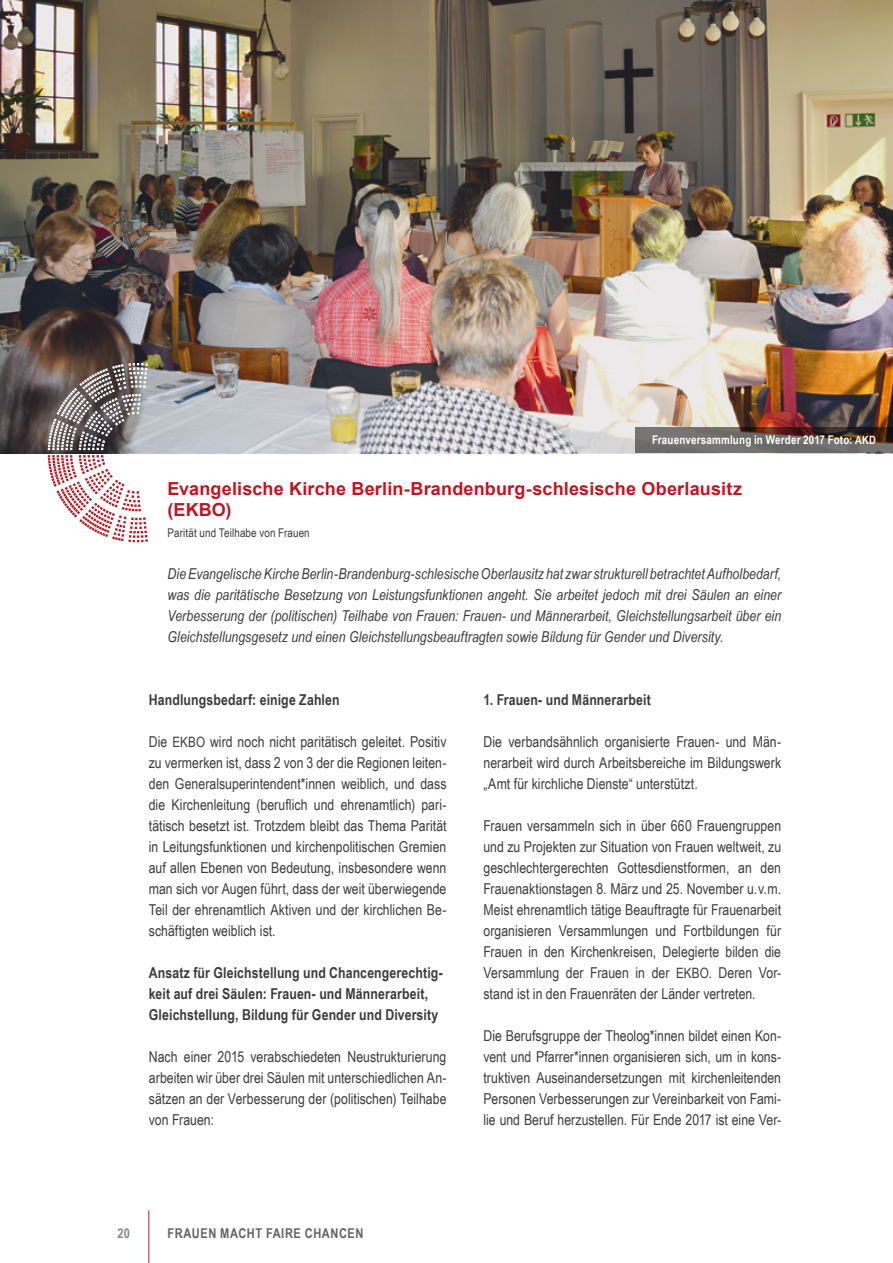
<style>
.page{position:relative;width:893px;height:1263px;background:#fff}
.page>*{position:absolute;margin:0;border:0;box-sizing:border-box;transform-origin:0 0}
.H1_1{font:700 18px/21px "Arial";letter-spacing:.01em;color:#be1622}
.t1{font:15px/21px "Arial Narrow";color:#3c3c3b;text-align:justify}
.Zusammenfassung{font:italic 15px/21px "Arial Narrow";letter-spacing:.005em;color:#3c3c3b;text-align:justify}
.t2{font:700 15px/21px "Arial Narrow";letter-spacing:.01em;color:#3c3c3b}
.t3{font:700 13.5px "Arial Narrow";letter-spacing:.04em;color:#646363}
.t4{font:700 13.5px "Arial Narrow";color:#878787}
.t5{font:700 12px "Arial Narrow";letter-spacing:.015em;color:#fff}
.H1_1_sub{font:12px "Arial Narrow";letter-spacing:.01em;color:#3c3c3b}
.s1{font-size:11.4px}
.s2{font-size:14.25px}
</style>
<div class="page">
<hr style="left:148px;top:1210px;width:1px;height:53px;background:#be1622">
<img style="left:0;top:0;width:893px;height:453px">
<svg style="left:635px;top:427px;width:258px;height:26px;background:#655c58"></svg>
<svg style="left:48px;top:363px;width:100px;height:179px"></svg>
<p class="t5" style="left:652px;top:431px;width:225px">Frauenversammlung in Werder 2017 Foto: <span class="s1">AKD</span></p>
<p class="H1_1" style="left:168px;top:478px;width:576px">Evangelische Kirche Berlin-Brandenburg-schlesische Oberlausitz (EKBO)</p>
<p class="H1_1_sub" style="left:168px;top:524px;width:144px">Parität und Teilhabe von Frauen</p>
<p class="Zusammenfassung" style="left:168px;top:563px;width:615px">Die Evangelische Kirche Berlin-Brandenburg-schlesische Oberlausitz hat zwar strukturell betrachtet Aufholbedarf, was die paritätische Besetzung von Leistungsfunktionen angeht. Sie arbeitet jedoch mit drei Säulen an einer Verbesserung der (politischen) Teilhabe von Frauen: Frauen- und Männerarbeit, Gleichstellungsarbeit über ein Gleichstellungsgesetz und einen Gleichstellungsbeauftragten sowie Bildung für Gender und Diversity.</p>
<h2 class="t2" style="left:149px;top:688px;width:192px">Handlungsbedarf: einige Zahlen</h2>
<p class="t1" style="left:149px;top:731px;width:299px">Die <span class="s2">EKBO</span> wird noch nicht paritätisch geleitet. Positiv zu vermerken ist, dass 2 von 3 der die Regionen leiten&shy;den Generalsuperintendent*innen weiblich, und dass die Kirchenleitung (beruflich und ehrenamtlich) pari&shy;tätisch besetzt ist. Trotzdem bleibt das Thema Parität in Leitungsfunktionen und kirchenpolitischen Gremien auf allen Ebenen von Bedeutung, insbesondere wenn man sich vor Augen führt, dass der weit überwiegende Teil der ehrenamtlich Aktiven und der kirchlichen Be&shy;schäftigten weiblich ist.</p>
<h2 class="t2" style="left:149px;top:961px;width:296px">Ansatz für Gleichstellung und Chancengerechtig&shy;keit auf drei Säulen: Frauen- und Männerarbeit,<br>Gleichstellung, Bildung für Gender und Diversity</h2>
<p class="t1" style="left:149px;top:1046px;width:299px">Nach einer 2015 verabschiedeten Neustrukturierung arbeiten wir über drei Säulen mit unterschiedlichen An&shy;sätzen an der Verbesserung der (politischen) Teilhabe von Frauen:</p>
<h2 class="t2" style="left:483px;top:688px;width:169px">1. Frauen- und Männerarbeit</h2>
<p class="t1" style="left:483px;top:731px;width:299px">Die verbandsähnlich organisierte Frauen- und Män&shy;nerarbeit wird durch Arbeitsbereiche im Bildungswerk „Amt für kirchliche Dienste“ unterstützt.</p>
<p class="t1" style="left:483px;top:815px;width:299px">Frauen versammeln sich in über 660 Frauengruppen und zu Projekten zur Situation von Frauen weltweit, zu geschlechtergerechten Gottesdienstformen, an den Frauenaktionstagen 8. März und 25. November u.v.m.<br>Meist ehrenamtlich tätige Beauftragte für Frauenarbeit organisieren Versammlungen und Fortbildungen für Frauen in den Kirchenkreisen, Delegierte bilden die Versammlung der Frauen in der <span class="s2">EKBO</span>. Deren Vor&shy;stand ist in den Frauenräten der Länder vertreten.</p>
<p class="t1" style="left:483px;top:1025px;width:299px">Die Berufsgruppe der Theolog*innen bildet einen Kon&shy;vent und Pfarrer*innen organisieren sich, um in kons&shy;truktiven Auseinandersetzungen mit kirchenleitenden Personen Verbesserungen zur Vereinbarkeit von Fami&shy;lie und Beruf herzustellen. Für Ende 2017 ist eine Ver-</p>
<p class="t4" style="left:117px;top:1223px;width:14px">20</p>
<p class="t3" style="left:168px;top:1223px;width:197px">FRAUEN MACHT FAIRE CHANCEN</p>
</div>
